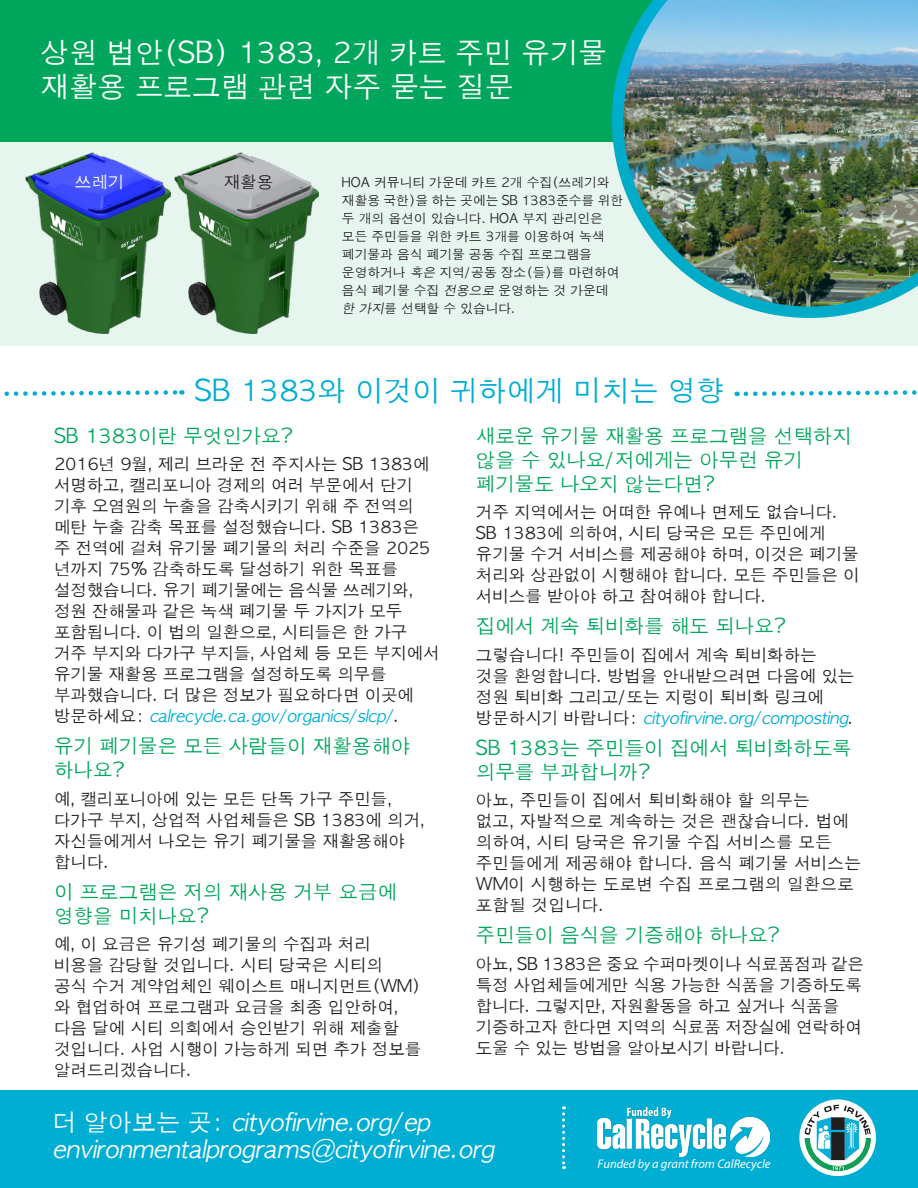
<style>
.page{position:relative;width:918px;height:1188px;background:#fff}
.page>*{position:absolute;margin:0;border:0;box-sizing:border-box;transform-origin:0 0}
.t1{font:28.5px/34.2px "Apple Gothic";color:#fff}
.t2{font:28.5px "Apple Gothic";color:#00add3}
.t3{font:italic 24px/27px "Apple Gothic";color:#fff}
.t4{font:19.5px/24px "Apple Gothic";color:#00a65c}
.Paragraph_Style_1{font:16.5px/21px "Apple Gothic";color:#231f20}
.Paragraph_Style_1-2{font:16.5px "Apple Gothic";color:#fff}
.t5{font:12.75px/18px "Apple Gothic";color:#231f20}
.t6{font:italic 12.45px "Myriad Pro";color:#fff}
.s1{font-style:italic}
.s2{font-style:italic;color:#00add3}
.s3{font-style:normal}
</style>
<div class="page">
<div style="left:0;top:1091px;width:918px;height:97px;background:#00add3"></div>
<svg style="left:799px;top:1099px;width:77px;height:77px"></svg>
<svg style="left:805px;top:1105px;width:66px;height:66px"></svg>
<img style="left:598px;top:1108px;width:172px;height:49px">
<svg style="left:562px;top:1106px;width:3px;height:63px"></svg>
<div style="left:0;top:0;width:918px;height:141px;background:#00a65c"></div>
<svg style="left:4px;top:390px;width:178px;height:6px"></svg>
<svg style="left:737px;top:390px;width:180px;height:7px"></svg>
<img style="left:612px;top:0;width:306px;height:105px">
<img style="left:0;top:105px;width:918px;height:241px">
<img style="left:26px;top:152px;width:144px;height:181px">
<img style="left:174px;top:152px;width:145px;height:181px">
<p class="t1" style="left:40px;top:36px;width:568px">상원 법안(SB) 1383, 2개 카트 주민 유기물 재활용 프로그램 관련 자주 묻는 질문</p>
<p class="Paragraph_Style_1-2" style="left:75px;top:173px;width:51px">쓰레기</p>
<p class="Paragraph_Style_1" style="left:224px;top:172px;width:51px">재활용</p>
<p class="t5" style="left:342px;top:174px;width:283px">HOA 커뮤니티 가운데 카트 2개 수집(쓰레기와 재활용 국한)을 하는 곳에는 SB 1383준수를 위한 두 개의 옵션이 있습니다. HOA 부지 관리인은 모든 주민들을 위한 카트 3개를 이용하여 녹색 폐기물과 음식 폐기물 공동 수집 프로그램을 운영하거나 <span class="s1">혹은</span> 지역/공동 장소(들)를 마련하여 음식 폐기물 수집 <span class="s1">전용으로</span> 운영하는 것 가운데 <span class="s1">한 가지</span>를 선택할 수 있습니다.</p>
<p class="t2" style="left:194px;top:374px;width:531px">SB 1383와 이것이 귀하에게 미치는 영향</p>
<p class="t4" style="left:54px;top:424px;width:240px">SB 1383이란 무엇인가요?</p>
<p class="Paragraph_Style_1" style="left:54px;top:454px;width:387px">2016년 9월, 제리 브라운 전 주지사는 SB 1383에 서명하고, 캘리포니아 경제의 여러 부문에서 단기 기후 오염원의 누출을 감축시키기 위해 주 전역의 메탄 누출 감축 목표를 설정했습니다. SB 1383은<br>주 전역에 걸쳐 유기물 폐기물의 처리 수준을 2025 년까지 75% 감축하도록 달성하기 위한 목표를 설정했습니다. 유기 폐기물에는 음식물 쓰레기와, 정원 잔해물과 같은 녹색 폐기물 두 가지가 모두 포함됩니다. 이 법의 일환으로, 시티들은 한 가구 거주 부지와 다가구 부지들, 사업체 등 모든 부지에서 유기물 재활용 프로그램을 설정하도록 의무를 부과했습니다. 더 많은 정보가 필요하다면 이곳에<br>방 문 하 세 요 : <span class="s2">calrecycle.ca.gov/organics/slcp/</span>.</p>
<p class="t4" style="left:54px;top:734px;width:358px">유기 폐기물은 모든 사람들이 재활용해야 하나요?</p>
<p class="Paragraph_Style_1" style="left:54px;top:789px;width:372px">예, 캘리포니아에 있는 모든 단독 가구 주민들, 다가구 부지, 상업적 사업체들은 SB 1383에 의거, 자신들에게서 나오는 유기 폐기물을 재활용해야 합니다.</p>
<p class="t4" style="left:54px;top:880px;width:345px">이 프로그램은 저의 재사용 거부 요금에 영향을 미치나요?</p>
<p class="Paragraph_Style_1" style="left:54px;top:934px;width:369px">예, 이 요금은 유기성 폐기물의 수집과 처리 비용을 감당할 것입니다. 시티 당국은 시티의<br>공식 수거 계약업체인 웨이스트 매니지먼트(WM) 와 협업하여 프로그램과 요금을 최종 입안하여, 다음 달에 시티 의회에서 승인받기 위해 제출할 것입니다. 사업 시행이 가능하게 되면 추가 정보를 알려드리겠습니다.</p>
<p class="t4" style="left:476px;top:424px;width:377px">새로운 유기물 재활용 프로그램을 선택하지 않을 수 있나요/저에게는 아무런 유기 폐기물도 나오지 않는다면?</p>
<p class="Paragraph_Style_1" style="left:476px;top:502px;width:385px">거주 지역에서는 어떠한 유예나 면제도 없습니다.<br>SB 1383에 의하여, 시티 당국은 모든 주민에게 유기물 수거 서비스를 제공해야 하며, 이것은 폐기물 처리와 상관없이 시행해야 합니다. 모든 주민들은 이 서비스를 받아야 하고 참여해야 합니다.</p>
<p class="t4" style="left:476px;top:614px;width:312px">집에서 계속 퇴비화를 해도 되나요?</p>
<p class="Paragraph_Style_1" style="left:476px;top:645px;width:380px">그렇습니다! 주민들이 집에서 계속 퇴비화하는<br>것을 환영합니다. 방법을 안내받으려면 다음에 있는 정원 퇴비화 그리고/또는 지렁이 퇴비화 링크에<br>방 문 하 시 기 바 랍 니 다 : <span class="s2">cityofirvine.org/composting</span>.</p>
<p class="t4" style="left:476px;top:736px;width:377px">SB 1383는 주민들이 집에서 퇴비화하도록 의무를 부과합니까?</p>
<p class="Paragraph_Style_1" style="left:476px;top:790px;width:387px">아뇨, 주민들이 집에서 퇴비화해야 할 의무는<br>없고, 자발적으로 계속하는 것은 괜찮습니다. 법에 의하여, 시티 당국은 유기물 수집 서비스를 모든 주민들에게 제공해야 합니다. 음식 폐기물 서비스는<br>WM이 시행하는 도로변 수집 프로그램의 일환으로 포함될 것입니다.</p>
<p class="t4" style="left:476px;top:923px;width:305px">주민들이 음식을 기증해야 하나요?</p>
<p class="Paragraph_Style_1" style="left:476px;top:954px;width:390px">아뇨, SB 1383은 중요 수퍼마켓이나 식료품점과 같은 특정 사업체들에게만 식용 가능한 식품을 기증하도록 합니다. 그렇지만, 자원활동을 하고 싶거나 식품을 기증하고자 한다면 지역의 식료품 저장실에 연락하여 도울 수 있는 방법을 알아보시기 바랍니다.</p>
<h2 class="t3" style="left:52px;top:1109px;width:451px"><span class="s3">더 알 아 보 는 곳 :</span> cityofirvine.org/ep environmentalprograms@cityofirvine.org</h2>
<p class="t6" style="left:598px;top:1156px;width:174px">Funded by a grant from CalRecycle</p>
</div>
